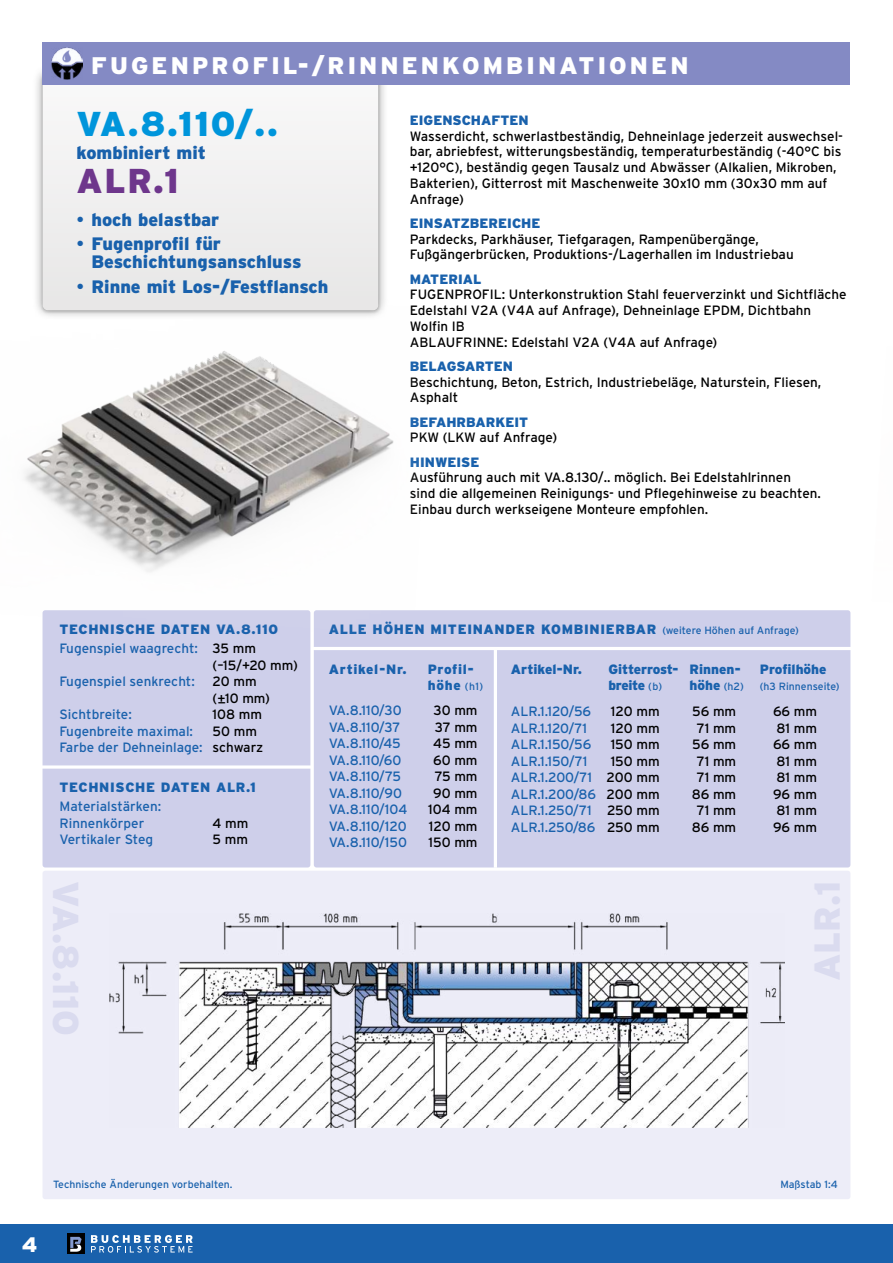
<style>
.page{position:relative;width:893px;height:1263px;background:#fff}
.page>*{position:absolute;margin:0;border:0;box-sizing:border-box;transform-origin:0 0}
.t1{font:900 34.5px "Interstate";color:#0095db}
.t2{font:900 34.5px "Interstate";color:#6e368c}
.t3{font:900 24px "Interstate";letter-spacing:.13em;color:#fff}
.t4{font:900 21px "Interstate";color:#fff}
.t5{font:900 18px/18px "Interstate";color:#1961ac}
.t6{font:13.5px/15.8px "Interstate";color:#000}
.t7{font:13.5px/16.5px "Interstate";color:#1961ac}
.t8{font:900 13.5px/16.5px "Interstate";letter-spacing:.05em;color:#1961ac}
.t9{font:900 13.5px "Interstate";color:#1961ac}
.t10{font:10.5px "Interstate";color:#1961ac}
.s1{font-weight:400}
.s2{color:#000}
.s3{font-weight:400;font-size:10.5px}
</style>
<div class="page">
<div style="left:30px;top:63px;width:363px;height:249px;background:#f1f1f1"></div>
<div style="left:0;top:1225px;width:893px;height:38px;background:#1961ac"></div>
<div style="left:67px;top:1234px;width:17px;height:20px;background:#000"></div>
<svg style="left:70px;top:1237px;width:12px;height:15px"></svg>
<svg style="left:91px;top:1235px;width:102px;height:17px"></svg>
<div style="left:43px;top:871px;width:807px;height:328px;background:#ededf8;border-radius:3px"></div>
<div style="left:314px;top:610px;width:536px;height:257px;background:#cecfea;border-radius:3px"></div>
<div style="left:43px;top:610px;width:267px;height:257px;background:#cecfea;border-radius:3px"></div>
<img style="left:109px;top:913px;width:675px;height:214px">
<hr style="left:313px;top:647px;width:550px;height:3px;background:#fff">
<hr style="left:494px;top:648px;width:3px;height:220px;background:#fff">
<img style="left:24px;top:283px;width:408px;height:355px">
<div style="left:43px;top:43px;width:807px;height:42px;background:#848ac4"></div>
<img style="left:51px;top:48px;width:32px;height:32px">
<svg style="left:42px;top:765px;width:268px;height:4px"></svg>
<h2 class="t3" style="left:91px;top:52px;width:599px">FUGENPROFIL-/RINNENKOMBINATIONEN</h2>
<h1 class="t1" style="left:77px;top:104px;width:203px">VA.8.110/..</h1>
<h1 class="t2" style="left:77px;top:161px;width:104px">ALR.1</h1>
<h3 class="t5" style="left:77px;top:210px;width:144px"><span class="s1">•</span> hoch belastbar</h3>
<h3 class="t5" style="left:91px;top:235px;width:212px;text-indent:-15px"><span class="s1">•</span> Fugenprofil für<br>Beschichtungsanschluss</h3>
<h3 class="t5" style="left:77px;top:277px;width:254px"><span class="s1">•</span> Rinne mit Los-/Festflansch</h3>
<p class="t9" style="left:410px;top:112px;width:120px">EIGENSCHAFTEN</p>
<p class="t6" style="left:410px;top:128px;width:435px">Wasserdicht, schwerlastbeständig, Dehneinlage jederzeit auswechsel&shy;bar, abriebfest, witterungsbeständig, temperaturbeständig (-40°C bis +120°C), beständig gegen Tausalz und Abwässer (Alkalien, Mikroben, Bakterien), Gitterrost mit Maschenweite 30x10 mm (30x30 mm auf Anfrage)</p>
<p class="t9" style="left:410px;top:215px;width:132px">EINSATZBEREICHE</p>
<p class="t6" style="left:410px;top:231px;width:385px">Parkdecks, Parkhäuser, Tiefgaragen, Rampenübergänge,<br>Fußgängerbrücken, Produktions-/Lagerhallen im Industriebau</p>
<p class="t9" style="left:410px;top:271px;width:73px">MATERIAL</p>
<p class="t6" style="left:410px;top:287px;width:438px">FUGENPROFIL: Unterkonstruktion Stahl feuerverzinkt und Sichtfläche Edelstahl V2A (V4A auf Anfrage), Dehneinlage EPDM, Dichtbahn Wolfin IB<br>ABLAUFRINNE: Edelstahl V2A (V4A auf Anfrage)</p>
<p class="t9" style="left:410px;top:358px;width:105px">BELAGSARTEN</p>
<p class="t6" style="left:410px;top:374px;width:413px">Beschichtung, Beton, Estrich, Industriebeläge, Naturstein, Fliesen,<br>Asphalt</p>
<p class="t9" style="left:410px;top:414px;width:120px">BEFAHRBARKEIT</p>
<p class="t6" style="left:410px;top:430px;width:149px">PKW (LKW auf Anfrage)</p>
<p class="t9" style="left:410px;top:454px;width:71px">HINWEISE</p>
<p class="t6" style="left:410px;top:470px;width:413px">Ausführung auch mit VA.8.130/.. möglich. Bei Edelstahlrinnen<br>sind die allgemeinen Reinigungs- und Pflegehinweise zu beachten.<br>Einbau durch werkseigene Monteure empfohlen.</p>
<h3 class="t5" style="left:77px;top:143px;width:131px">kombiniert mit</h3>
<p class="t8" style="left:60px;top:621px;width:220px">TECHNISCHE DATEN VA.8.110</p>
<p class="t7" style="left:213px;top:640px;width:87px;text-indent:-153px">Fugenspiel waagrecht: <span class="s2">35 mm (–15/+20 mm)</span></p>
<p class="t7" style="left:60px;top:673px;width:137px">Fugenspiel senkrecht:</p>
<p class="t6" style="left:213px;top:673px;width:59px;line-height:16.5px">20 mm (+_10 mm)</p>
<p class="t7" style="left:60px;top:706px;width:74px">Sichtbreite:</p>
<p class="t6" style="left:213px;top:706px;width:51px">108 mm</p>
<p class="t7" style="left:60px;top:722px;width:135px">Fugenbreite maximal:</p>
<p class="t7" style="left:60px;top:722px;width:205px;text-indent:153px"><span class="s2">50 mm<br></span>Farbe der Dehneinlage: <span class="s2">schwarz</span></p>
<p class="t8" style="left:60px;top:779px;width:198px">TECHNISCHE DATEN ALR.1</p>
<p class="t7" style="left:60px;top:798px;width:103px">Materialstärken:<br>Rinnenkörper</p>
<p class="t6" style="left:213px;top:815px;width:37px">4 mm</p>
<p class="t7" style="left:60px;top:831px;width:95px">Vertikaler Steg</p>
<p class="t6" style="left:213px;top:832px;width:37px">5 mm</p>
<p class="t8" style="left:329px;top:621px;width:472px">ALLE HÖHEN MITEINANDER KOMBINIERBAR <span class="s3">(weitere Höhen auf Anfrage)</span></p>
<p class="t8" style="left:329px;top:661px;width:80px">Artikel-Nr.</p>
<p class="t8" style="left:428px;top:661px;width:57px">Profil&shy;höhe <span class="s3">(h1)</span></p>
<p class="t7" style="left:329px;top:702px;width:74px">VA.8.110/30</p>
<p class="t6" style="left:434px;top:702px;width:45px">30 mm</p>
<p class="t7" style="left:329px;top:718px;width:73px">VA.8.110/37</p>
<p class="t6" style="left:435px;top:719px;width:44px">37 mm</p>
<p class="t7" style="left:329px;top:735px;width:74px">VA.8.110/45</p>
<p class="t6" style="left:433px;top:735px;width:46px">45 mm</p>
<p class="t7" style="left:329px;top:751px;width:74px">VA.8.110/60</p>
<p class="t6" style="left:433px;top:752px;width:46px">60 mm</p>
<p class="t7" style="left:329px;top:768px;width:74px">VA.8.110/75</p>
<p class="t6" style="left:435px;top:768px;width:44px">75 mm</p>
<p class="t7" style="left:329px;top:784px;width:75px">VA.8.110/90</p>
<p class="t6" style="left:433px;top:785px;width:46px">90 mm</p>
<p class="t7" style="left:329px;top:801px;width:80px">VA.8.110/104</p>
<p class="t6" style="left:428px;top:801px;width:51px">104 mm</p>
<p class="t7" style="left:329px;top:817px;width:80px">VA.8.110/120</p>
<p class="t6" style="left:429px;top:818px;width:50px">120 mm</p>
<p class="t7" style="left:329px;top:834px;width:80px">VA.8.110/150</p>
<p class="t6" style="left:429px;top:834px;width:51px">150 mm</p>
<p class="t9" style="left:511px;top:661px;width:73px">Artikel-Nr.</p>
<p class="t9" style="left:608px;top:661px;width:134px">Gitterrost- Rinnen-</p>
<p class="t9" style="left:760px;top:661px;width:68px">Profilhöhe</p>
<p class="t9" style="left:608px;top:678px;width:55px">breite <span class="s3">(b)</span></p>
<p class="t9" style="left:689px;top:678px;width:56px">höhe <span class="s3">(h2)</span></p>
<p class="t10" style="left:760px;top:680px;width:81px">(h3 Rinnenseite)</p>
<p class="t7" style="left:511px;top:703px;width:82px">ALR.1.120/56</p>
<p class="t6" style="left:611px;top:703px;width:50px">120 mm</p>
<p class="t6" style="left:692px;top:703px;width:46px">56 mm</p>
<p class="t6" style="left:773px;top:703px;width:46px">66 mm</p>
<p class="t7" style="left:511px;top:720px;width:78px">ALR.1.120/71</p>
<p class="t6" style="left:611px;top:720px;width:50px">120 mm</p>
<p class="t6" style="left:697px;top:720px;width:41px">71 mm</p>
<p class="t6" style="left:777px;top:720px;width:42px">81 mm</p>
<p class="t7" style="left:511px;top:736px;width:82px">ALR.1.150/56</p>
<p class="t6" style="left:611px;top:736px;width:51px">150 mm</p>
<p class="t6" style="left:692px;top:736px;width:46px">56 mm</p>
<p class="t6" style="left:773px;top:736px;width:46px">66 mm</p>
<p class="t7" style="left:511px;top:753px;width:78px">ALR.1.150/71</p>
<p class="t6" style="left:611px;top:753px;width:51px">150 mm</p>
<p class="t6" style="left:697px;top:753px;width:41px">71 mm</p>
<p class="t6" style="left:777px;top:753px;width:42px">81 mm</p>
<p class="t7" style="left:511px;top:769px;width:150px">ALR.1.200/71 <span class="s2">200 mm</span></p>
<p class="t6" style="left:697px;top:769px;width:41px">71 mm</p>
<p class="t6" style="left:777px;top:769px;width:42px">81 mm</p>
<p class="t7" style="left:511px;top:786px;width:150px">ALR.1.200/86 <span class="s2">200 mm</span></p>
<p class="t6" style="left:692px;top:786px;width:46px">86 mm</p>
<p class="t6" style="left:773px;top:786px;width:45px">96 mm</p>
<p class="t7" style="left:511px;top:802px;width:150px">ALR.1.250/71 <span class="s2">250 mm</span></p>
<p class="t6" style="left:697px;top:802px;width:41px">71 mm</p>
<p class="t6" style="left:777px;top:802px;width:42px">81 mm</p>
<p class="t7" style="left:511px;top:819px;width:150px">ALR.1.250/86 <span class="s2">250 mm</span></p>
<p class="t6" style="left:692px;top:819px;width:46px">86 mm</p>
<p class="t6" style="left:773px;top:819px;width:45px">96 mm</p>
<p class="t10" style="left:53px;top:1178px;width:181px">Technische Änderungen vorbehalten.</p>
<p class="t10" style="left:780px;top:1178px;width:59px">Maßstab 1:4</p>
<h3 class="t4" style="left:22px;top:1233px;width:17px">4</h3>
</div>
